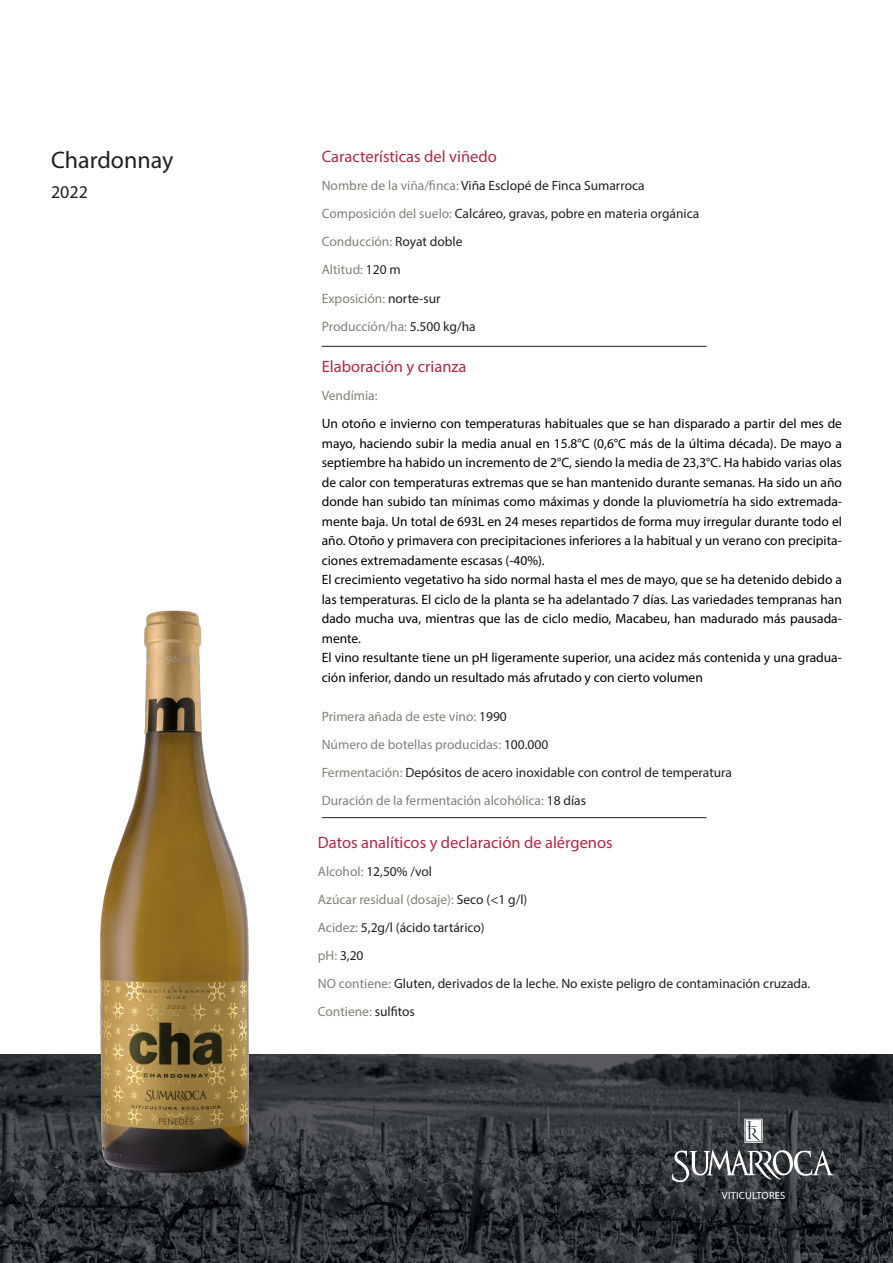
<style>
.page{position:relative;width:893px;height:1263px;background:#fff}
.page>*{position:absolute;margin:0;border:0;box-sizing:border-box;transform-origin:0 0}
.t1{font:24px "Myriad Pro";color:#231f20}
.t2{font:18px "Myriad Pro";color:#231f20}
.t3{font:16.5px "Myriad Pro";color:#b12844}
.t4{font:13.5px/19.5px "Myriad Pro";color:#000;text-align:justify}
.t5{font:13.5px "Myriad Pro";color:#231f20}
.t6{font:13.5px "Myriad Pro";color:#818178}
.t7{font:10.5px "Myriad Pro";letter-spacing:.02em;color:#fff}
.s1{color:#818178}
.s2{color:#231f20}
</style>
<div class="page">
<img style="left:0;top:1054px;width:893px;height:209px">
<hr style="left:322px;top:346px;width:385px;height:1px;background:#231f20">
<hr style="left:322px;top:817px;width:385px;height:1px;background:#231f20">
<svg style="left:672px;top:1150px;width:162px;height:32px"></svg>
<svg style="left:744px;top:1119px;width:19px;height:24px"></svg>
<img style="left:51px;top:610px;width:233px;height:580px">
<p class="t1" style="left:51px;top:145px;width:124px">Chardonnay</p>
<p class="t2" style="left:51px;top:181px;width:38px">2022</p>
<p class="t3" style="left:322px;top:147px;width:177px">Características del viñedo</p>
<p class="t5" style="left:322px;top:178px;width:324px"><span class="s1">Nombre de la viña/finca:</span> Viña Esclopé de Finca Sumarroca</p>
<p class="t5" style="left:322px;top:206px;width:379px"><span class="s1">Composición del suelo:</span> Calcáreo, gravas, pobre en materia orgánica</p>
<p class="t6" style="left:322px;top:234px;width:142px">Conducción: <span class="s2">Royat doble</span></p>
<p class="t6" style="left:322px;top:262px;width:81px">Altitud: <span class="s2">120 m</span></p>
<p class="t6" style="left:322px;top:290px;width:120px">Exposición: <span class="s2">norte-sur</span></p>
<p class="t6" style="left:322px;top:318px;width:155px">Producción/ha: <span class="s2">5.500 kg/ha</span></p>
<p class="t3" style="left:322px;top:356px;width:146px">Elaboración y crianza</p>
<p class="t6" style="left:322px;top:387px;width:57px">Vendímia:</p>
<p class="t4" style="left:322px;top:414px;width:522px">Un otoño e invierno con temperaturas habituales que se han disparado a partir del mes de mayo, haciendo subir la media anual en 15.8°C (0,6°C más de la última década). De mayo a septiembre ha habido un incremento de 2°C, siendo la media de 23,3°C. Ha habido varias olas de calor con temperaturas extremas que se han mantenido durante semanas. Ha sido un año donde han subido tan mínimas como máximas y donde la pluviometría ha sido extremada&shy;mente baja. Un total de 693L en 24 meses repartidos de forma muy irregular durante todo el año. Otoño y primavera con precipitaciones inferiores a la habitual y un verano con precipita&shy;ciones extremadamente escasas (-40%).</p>
<p class="t4" style="left:322px;top:570px;width:522px">El crecimiento vegetativo ha sido normal hasta el mes de mayo, que se ha detenido debido a las temperaturas. El ciclo de la planta se ha adelantado 7 días. Las variedades tempranas han dado mucha uva, mientras que las de ciclo medio, Macabeu, han madurado más pausada&shy;mente.</p>
<p class="t4" style="left:322px;top:648px;width:522px">El vino resultante tiene un pH ligeramente superior, una acidez más contenida y una gradua&shy;ción inferior, dando un resultado más afrutado y con cierto volumen</p>
<p class="t6" style="left:322px;top:708px;width:187px">Primera añada de este vino: <span class="s2">1990</span></p>
<p class="t6" style="left:322px;top:736px;width:228px">Número de botellas producidas: <span class="s2">100.000</span></p>
<p class="t5" style="left:322px;top:764px;width:412px"><span class="s1">Fermentación:</span> Depósitos de acero inoxidable con control de temperatura</p>
<p class="t6" style="left:322px;top:792px;width:266px">Duración de la fermentación alcohólica: <span class="s2">18 días</span></p>
<p class="t3" style="left:318px;top:832px;width:296px">Datos analíticos y declaración de alérgenos</p>
<p class="t5" style="left:318px;top:863px;width:116px"><span class="s1">Alcohol:</span> 12,50% /vol</p>
<p class="t6" style="left:318px;top:891px;width:211px">Azúcar residual (dosaje): <span class="s2">Seco (&lt;1 g/l)</span></p>
<p class="t5" style="left:318px;top:919px;width:168px"><span class="s1">Acidez:</span> 5,2g/l (ácido tartárico)</p>
<p class="t5" style="left:318px;top:947px;width:47px"><span class="s1">pH:</span> 3,20</p>
<p class="t5" style="left:318px;top:975px;width:494px"><span class="s1">NO contiene:</span> Gluten, derivados de la leche. No existe peligro de contaminación cruzada.</p>
<p class="t6" style="left:318px;top:1003px;width:99px">Contiene: <span class="s2">sulfitos</span></p>
<p class="t7" style="left:722px;top:1189px;width:65px">VITICULTORES</p>
</div>
